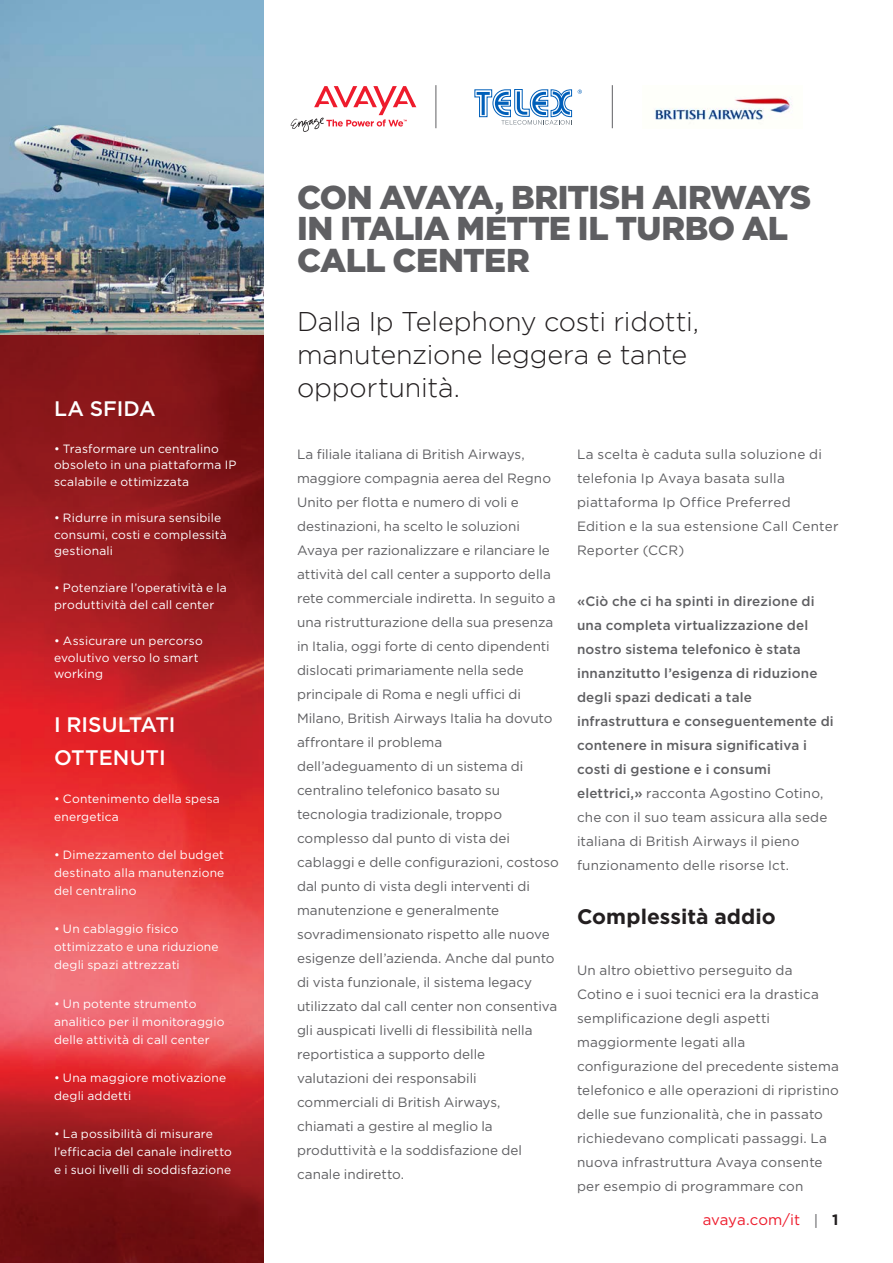
<style>
.page{position:relative;width:893px;height:1263px;background:#fff}
.page>*{position:absolute;margin:0;border:0;box-sizing:border-box;transform-origin:0 0}
.t1{font:900 33px/31.5px "Gotham";letter-spacing:-.02em;color:#5f5f62}
.Subtitle{font:300 27px/33px "Gotham";letter-spacing:-.005em;color:#231f20}
.CoverCallout_K_O_hea{font:500 21px/33px "Gotham";color:#fff}
.Body_copy{font:700 21px "Gotham";color:#231f20}
.t2{font:15px "Gotham";letter-spacing:-.005em;color:#ee1b2c}
.Body_copy-2{font:13.5px/24px "Gotham";color:#5f5f62}
.Body_copy-3{font:500 13.5px/24px "Gotham";letter-spacing:.01em;color:#5f5f62}
.Body_copy-4{font:13.5px/24px "Gotham";letter-spacing:.02em;color:#5f5f62}
.CoverCallout_K_O{font:12px/18px "Gotham";letter-spacing:.015em;color:#fff}
.s1{font-weight:400}
.s2{color:#5f5f62}
.s3{font-weight:700;color:#231f20}
</style>
<div class="page">
<img style="left:0;top:0;width:264px;height:1263px">
<hr style="left:436px;top:85px;width:1px;height:43px;background:#5f5f62">
<hr style="left:612px;top:85px;width:1px;height:43px;background:#5f5f62">
<svg style="left:290px;top:86px;width:126px;height:46px"></svg>
<img style="left:655px;top:96px;width:137px;height:25px">
<svg style="left:474px;top:89px;width:98px;height:36px"></svg>
<svg style="left:578px;top:90px;width:4px;height:4px"></svg>
<p class="CoverCallout_K_O_hea" style="left:54px;top:391px;width:103px">LA SFIDA</p>
<p class="CoverCallout_K_O" style="left:54px;top:440px;width:184px;line-height:16.5px">• Trasformare un centralino obsoleto in una piattaforma IP scalabile e ottimizzata</p>
<p class="CoverCallout_K_O" style="left:54px;top:510px;width:174px;line-height:16.5px">• Ridurre in misura sensibile consumi, costi e complessità gestionali</p>
<p class="CoverCallout_K_O" style="left:54px;top:579px;width:174px;line-height:16.5px">• Potenziare l’operatività e la produttività del call center</p>
<p class="CoverCallout_K_O" style="left:54px;top:633px;width:150px;line-height:16.5px">• Assicurare un percorso evolutivo verso lo smart working</p>
<p class="CoverCallout_K_O_hea" style="left:54px;top:707px;width:123px">I RISULTATI<br>OTTENUTI</p>
<p class="CoverCallout_K_O" style="left:54px;top:789px;width:167px">• Contenimento della spesa energetica</p>
<p class="CoverCallout_K_O" style="left:54px;top:846px;width:172px;text-align:justify">• Dimezzamento del budget destinato alla manutenzione del centralino</p>
<p class="CoverCallout_K_O" style="left:54px;top:920px;width:166px">• Un cablaggio fisico ottimizzato e una riduzione degli spazi attrezzati</p>
<p class="CoverCallout_K_O" style="left:54px;top:994px;width:172px">• Un potente strumento analitico per il monitoraggio delle attività di call center</p>
<p class="CoverCallout_K_O" style="left:54px;top:1068px;width:174px">• Una maggiore motivazione degli addetti</p>
<p class="CoverCallout_K_O" style="left:54px;top:1125px;width:179px">• La possibilità di misurare l’efficacia del canale indiretto e i suoi livelli di soddisfazione</p>
<p class="t1" style="left:297px;top:180px;width:516px">CON AVAYA, BRITISH AIRWAYS<br>IN ITALIA METTE IL TURBO AL<br>CALL CENTER</p>
<p class="Subtitle" style="left:297px;top:305px;width:403px">Dalla Ip Telephony costi ridotti, manutenzione leggera e tante opportunità.</p>
<p class="Body_copy-2" style="left:297px;top:441px;width:263px">La filiale italiana di British Airways, maggiore compagnia aerea del Regno Unito per flotta e numero di voli e destinazioni, ha scelto le soluzioni Avaya per razionalizzare e rilanciare le attività del call center a supporto della rete commerciale indiretta. In seguito a una ristrutturazione della sua presenza in Italia, oggi forte di cento dipendenti dislocati primariamente nella sede principale di Roma e negli uffici di Milano, British Airways Italia ha dovuto affrontare il problema dell’adeguamento di un sistema di centralino telefonico basato su tecnologia tradizionale, troppo complesso dal punto di vista dei cablaggi e delle configurazioni, costoso dal punto di vista degli interventi di manutenzione e generalmente sovradimensionato rispetto alle nuove esigenze dell’azienda. Anche dal punto di vista funzionale, il sistema legacy utilizzato dal call center non consentiva gli auspicati livelli di flessibilità nella reportistica a supporto delle valutazioni dei responsabili commerciali di British Airways, chiamati a gestire al meglio la produttività e la soddisfazione del canale indiretto.</p>
<p class="Body_copy-4" style="left:577px;top:441px;width:263px">La scelta è caduta sulla soluzione di telefonia Ip Avaya basata sulla piattaforma Ip Office Preferred<br>Edition e la sua estensione Call Center<br>Reporter (CCR)</p>
<p class="Body_copy-3" style="left:577px;top:588px;width:258px">«Ciò che ci ha spinti in direzione di una completa virtualizzazione del nostro sistema telefonico è stata innanzitutto l’esigenza di riduzione degli spazi dedicati a tale infrastruttura e conseguentemente di contenere in misura significativa i costi di gestione e i consumi elettrici,» <span class="s1">racconta Agostino Cotino, che con il suo team assicura alla sede italiana di British Airways il pieno funzionamento delle risorse Ict.</span></p>
<p class="Body_copy" style="left:577px;top:904px;width:200px">Complessità addio</p>
<p class="Body_copy-2" style="left:577px;top:957px;width:263px">Un altro obiettivo perseguito da Cotino e i suoi tecnici era la drastica semplificazione degli aspetti maggiormente legati alla configurazione del precedente sistema telefonico e alle operazioni di ripristino delle sue funzionalità, che in passato richiedevano complicati passaggi. La nuova infrastruttura Avaya consente per esempio di programmare con</p>
<p class="t2" style="left:703px;top:1211px;width:137px">avaya.com/it <span class="s2">|</span> <span class="s3">1</span></p>
</div>
